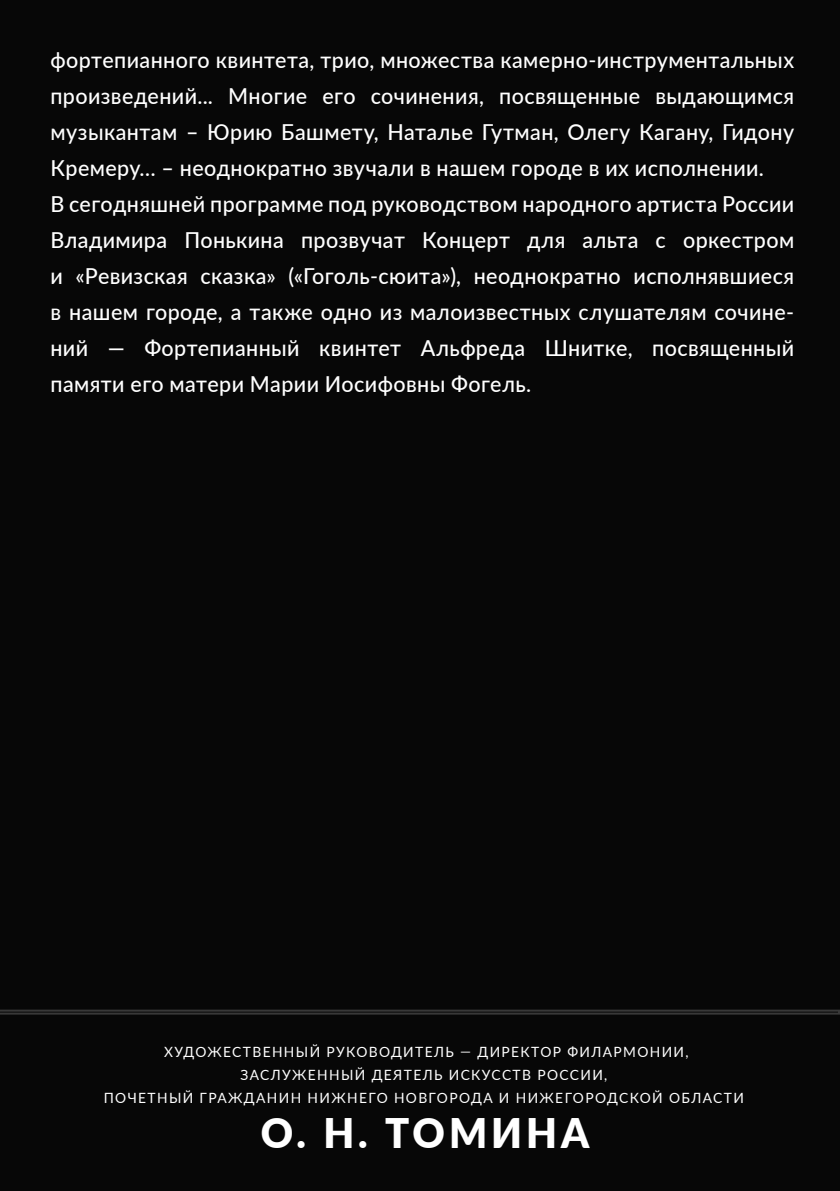
<style>
.page{position:relative;width:840px;height:1191px;background:#fff}
.page>*{position:absolute;margin:0;border:0;box-sizing:border-box;transform-origin:0 0}
.t1{font:900 40.8px "Lato";letter-spacing:.1em;color:#fff}
.t2{font:500 22px/36px "Lato";letter-spacing:.02em;color:#fff}
.t3{font:14.2px/23px "Lato";letter-spacing:.1em;color:#fff;text-align:center}
</style>
<div class="page">
<div style="left:0;top:0;width:839px;height:1191px;background:#070707"></div>
<svg style="left:0;top:1009px;width:839px;height:5px;background:#282828"></svg>
<p class="t2" style="left:50px;top:41px;width:744px">фортепианного квинтета, трио, множества камерно-инструментальных произведений... Многие его сочинения, посвященные выдающимся музыкантам – Юрию Башмету, Наталье Гутман, Олегу Кагану, Гидону Кремеру… – неоднократно звучали в нашем городе в их исполнении.<br>В сегодняшней программе под руководством народного артиста России Владимира Понькина прозвучат Концерт для альта с оркестром и «Ревизская сказка» («Гоголь-сюита»), неоднократно исполнявшиеся в нашем городе, а также одно из малоизвестных слушателям сочине&shy;ний — Фортепианный квинтет Альфреда Шнитке, посвященный памяти его матери Марии Иосифовны Фогель.</p>
<p class="t3" style="left:104px;top:1039px;width:641px">ХУДОЖЕСТВЕННЫЙ РУКОВОДИТЕЛЬ — ДИРЕКТОР ФИЛАРМОНИИ,<br>ЗАСЛУЖЕННЫЙ ДЕЯТЕЛЬ ИСКУССТВ РОССИИ,<br>ПОЧЕТНЫЙ ГРАЖДАНИН НИЖНЕГО НОВГОРОДА И НИЖЕГОРОДСКОЙ ОБЛАСТИ</p>
<h1 class="t1" style="left:261px;top:1102px;width:330px">О. Н. ТОМИНА</h1>
</div>
